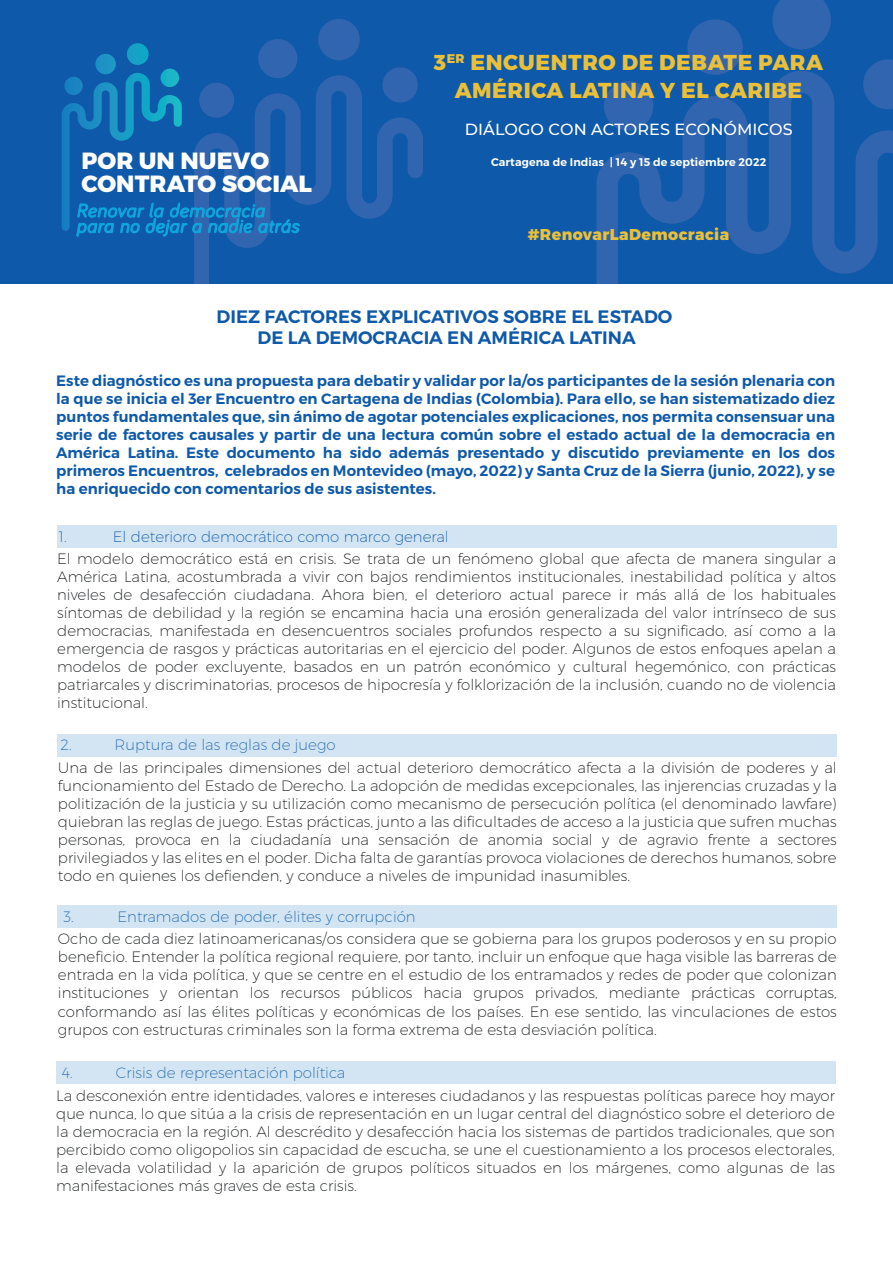
<style>
.page{position:relative;width:893px;height:1263px;background:#fff}
.page>*{position:absolute;margin:0;border:0;box-sizing:border-box;transform-origin:0 0}
.t1{font:800 23.4px/23.2px "Montserrat";letter-spacing:.005em;color:#fff}
.t2{font:800 21.6px/28.5px "Montserrat";letter-spacing:.025em;color:#ebc038;text-align:center}
.t3{font:600 18px/21px "Montserrat";color:#0e59a9;text-align:center}
.t4{font:500 16.05px "Montserrat";letter-spacing:.005em;color:#fff}
.t5{font:800 15.75px "Montserrat";letter-spacing:.025em;color:#ebc038}
.t6{font:200 15px/18px "Montserrat";color:#101315;text-align:justify}
.t7{font:600 15px/18px "Montserrat";color:#0e59a9;text-align:justify}
.t8{font:200 15px "Montserrat";color:#1d65ae}
.t9{font:200 15px "Montserrat";color:#0e59a9}
.t10{font:600 11.1px "Montserrat";letter-spacing:.005em;color:#fff}
</style>
<div class="page">
<div style="left:0;top:0;width:596px;height:284px;background:#0e59a9"></div>
<svg style="left:194px;top:19px;width:229px;height:265px;background:#175caa"></svg>
<svg style="left:62px;top:43px;width:238px;height:201px;background:#1564af"></svg>
<svg style="left:596px;top:0;width:297px;height:284px;background:#1a5dab"></svg>
<div style="left:58px;top:525px;width:779px;height:22px;background:#d3e5f2"></div>
<div style="left:58px;top:734px;width:779px;height:22px;background:#d3e5f2"></div>
<div style="left:58px;top:905px;width:779px;height:23px;background:#d3e5f2"></div>
<div style="left:56px;top:1061px;width:779px;height:23px;background:#d3e5f2"></div>
<h1 class="t1" style="left:81px;top:149px;width:232px">POR UN NUEVO<br>CONTRATO SOCIAL</h1>
<h2 class="t2" style="left:434px;top:49px;width:391px">3<sup>ER</sup> ENCUENTRO DE DEBATE PARA<br>AMÉRICA LATINA Y EL CARIBE</h2>
<p class="t4" style="left:465px;top:118px;width:329px">DIÁLOGO CON ACTORES ECONÓMICOS</p>
<p class="t10" style="left:491px;top:155px;width:277px">Cartagena de Indias | 14 y 15 de septiembre 2022</p>
<p class="t5" style="left:528px;top:224px;width:203px">#RenovarLaDemocracia</p>
<p class="t3" style="left:217px;top:306px;width:457px">DIEZ FACTORES EXPLICATIVOS SOBRE EL ESTADO<br>DE LA DEMOCRACIA EN AMÉRICA LATINA</p>
<p class="t7" style="left:56px;top:372px;width:780px">Este diagnóstico es una propuesta para debatir y validar por la/os participantes de la sesión plenaria con la que se inicia el 3er Encuentro en Cartagena de Indias (Colombia). Para ello, se han sistematizado diez puntos fundamentales que, sin ánimo de agotar potenciales explicaciones, nos permita consensuar una serie de factores causales y partir de una lectura común sobre el estado actual de la democracia en América Latina. Este documento ha sido además presentado y discutido previamente en los dos primeros Encuentros, celebrados en Montevideo (mayo, 2022) y Santa Cruz de la Sierra (junio, 2022), y se ha enriquecido con comentarios de sus asistentes.</p>
<p class="t9" style="left:59px;top:527px;width:10px">1.</p>
<p class="t9" style="left:113px;top:527px;width:337px">El deterioro democrático como marco general</p>
<p class="t6" style="left:57px;top:549px;width:780px">El modelo democrático está en crisis. Se trata de un fenómeno global que afecta de manera singular a América Latina, acostumbrada a vivir con bajos rendimientos institucionales, inestabilidad política y altos niveles de desafección ciudadana. Ahora bien, el deterioro actual parece ir más allá de los habituales síntomas de debilidad y la región se encamina hacia una erosión generalizada del valor intrínseco de sus democracias, manifestada en desencuentros sociales profundos respecto a su significado, así como a la emergencia de rasgos y prácticas autoritarias en el ejercicio del poder. Algunos de estos enfoques apelan a modelos de poder excluyente, basados en un patrón económico y cultural hegemónico, con prácticas patriarcales y discriminatorias, procesos de hipocresía y folklorización de la inclusión, cuando no de violencia institucional.</p>
<p class="t8" style="left:61px;top:735px;width:13px">2.</p>
<p class="t8" style="left:115px;top:735px;width:223px">Ruptura de las reglas de juego</p>
<p class="t6" style="left:58px;top:758px;width:780px">Una de las principales dimensiones del actual deterioro democrático afecta a la división de poderes y al funcionamiento del Estado de Derecho. La adopción de medidas excepcionales, las injerencias cruzadas y la politización de la justicia y su utilización como mecanismo de persecución política (el denominado lawfare) quiebran las reglas de juego. Estas prácticas, junto a las dificultades de acceso a la justicia que sufren muchas personas, provoca en la ciudadanía una sensación de anomia social y de agravio frente a sectores privilegiados y las elites en el poder. Dicha falta de garantías provoca violaciones de derechos humanos, sobre todo en quienes los defienden, y conduce a niveles de impunidad inasumibles.</p>
<p class="t8" style="left:64px;top:907px;width:12px">3.</p>
<p class="t8" style="left:118px;top:907px;width:299px">Entramados de poder, élites y corrupción</p>
<p class="t6" style="left:58px;top:929px;width:780px">Ocho de cada diez latinoamericanas/os considera que se gobierna para los grupos poderosos y en su propio beneficio. Entender la política regional requiere, por tanto, incluir un enfoque que haga visible las barreras de entrada en la vida política, y que se centre en el estudio de los entramados y redes de poder que colonizan instituciones y orientan los recursos públicos hacia grupos privados, mediante prácticas corruptas, conformando así las élites políticas y económicas de los países. En ese sentido, las vinculaciones de estos grupos con estructuras criminales son la forma extrema de esta desviación política.</p>
<p class="t8" style="left:62px;top:1063px;width:13px">4.</p>
<p class="t8" style="left:116px;top:1063px;width:231px">Crisis de representación política</p>
<p class="t6" style="left:56px;top:1085px;width:780px">La desconexión entre identidades, valores e intereses ciudadanos y las respuestas políticas parece hoy mayor que nunca, lo que sitúa a la crisis de representación en un lugar central del diagnóstico sobre el deterioro de la democracia en la región. Al descrédito y desafección hacia los sistemas de partidos tradicionales, que son percibido como oligopolios sin capacidad de escucha, se une el cuestionamiento a los procesos electorales, la elevada volatilidad y la aparición de grupos políticos situados en los márgenes, como algunas de las manifestaciones más graves de esta crisis.</p>
</div>
